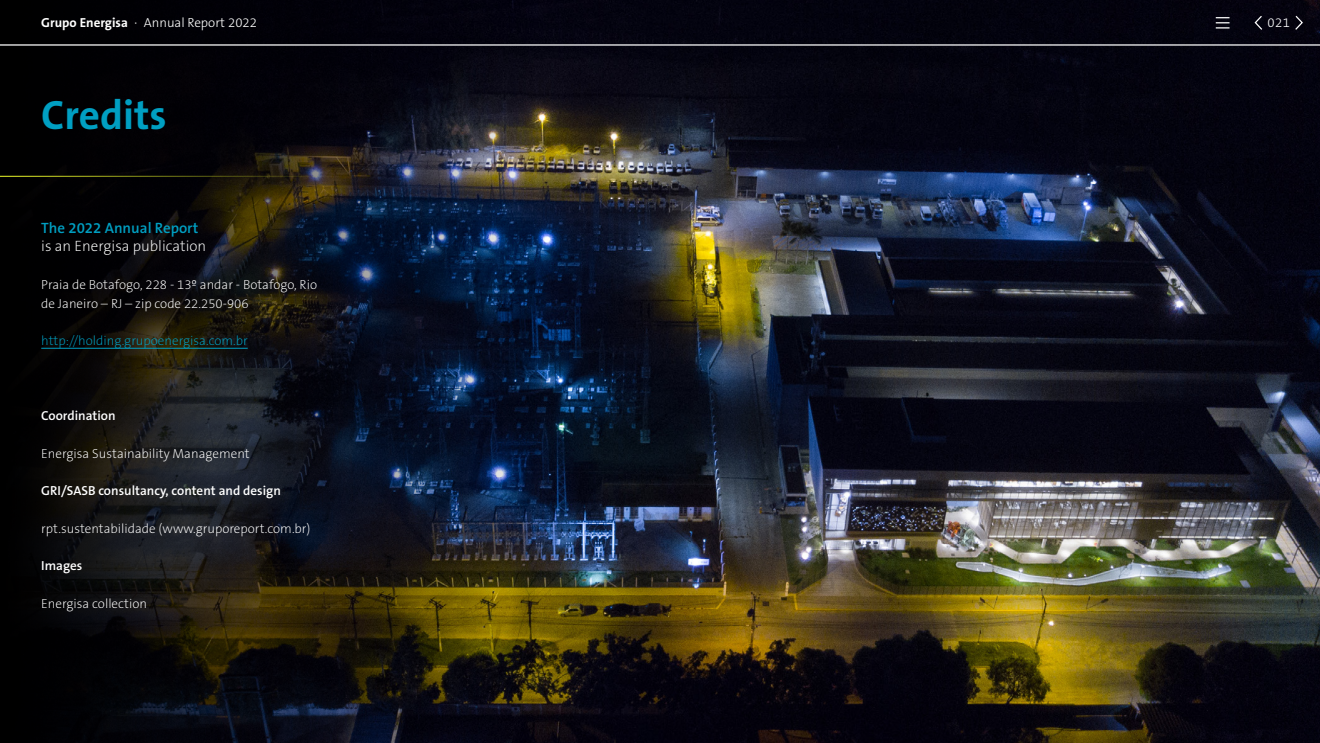
<style>
.page{position:relative;width:1320px;height:743px;background:#fff}
.page>*{position:absolute;margin:0;border:0;box-sizing:border-box;transform-origin:0 0}
.t1{font:700 41.25px "The Sans B7";color:#009fc2}
.t2{font:200 15px "The Sans B2";color:#fff}
.t3{font:600 15px "The Sans B6";color:#009fc2}
.t4{font:200 13.12px/18.8px "The Sans B2";color:#fff}
.t5{font:600 13.12px "The Sans B6";color:#fff}
.t6{font:200 13.12px "The Sans B2";color:#009fc2}
.t7{font:300 13.12px "The Sans B3";color:#fff}
.s1{font-family:"The Sans B7";font-weight:700}
</style>
<div class="page">
<img style="left:535px;top:46px;width:785px;height:696px">
<svg style="left:0;top:46px;width:535px;height:696px;background:#121317"></svg>
<hr style="left:0;top:176px;width:332px;height:1px;background:#c2cd23">
<hr style="left:41px;top:348px;width:207px;height:1px;background:#009fc2">
<svg style="left:0;top:0;width:1320px;height:46px;background:#090912"></svg>
<p class="t7" style="left:41px;top:16px;width:217px"><span class="s1">Grupo Energisa</span> · Annual Report 2022</p>
<p class="t7" style="left:1268px;top:16px;width:24px">021</p>
<h1 class="t1" style="left:41px;top:93px;width:127px">Credits</h1>
<p class="t3" style="left:41px;top:220px;width:159px">The 2022 Annual Report</p>
<p class="t2" style="left:41px;top:238px;width:166px">is an Energisa publication</p>
<p class="t4" style="left:41px;top:276px;width:277px">Praia de Botafogo, 228 - 13º andar - Botafogo, Rio de Janeiro – RJ – zip code 22.250-906</p>
<p class="t6" style="left:41px;top:334px;width:208px">http://holding.grupoenergisa.com.br</p>
<p class="t5" style="left:41px;top:409px;width:76px">Coordination</p>
<p class="t4" style="left:41px;top:444px;width:210px">Energisa Sustainability Management</p>
<p class="t5" style="left:41px;top:484px;width:241px">GRI/SASB consultancy, content and design</p>
<p class="t4" style="left:41px;top:519px;width:271px">rpt.sustentabilidade (www.gruporeport.com.br)</p>
<p class="t5" style="left:41px;top:559px;width:43px">Images</p>
<p class="t4" style="left:41px;top:594px;width:107px">Energisa collection</p>
</div>
